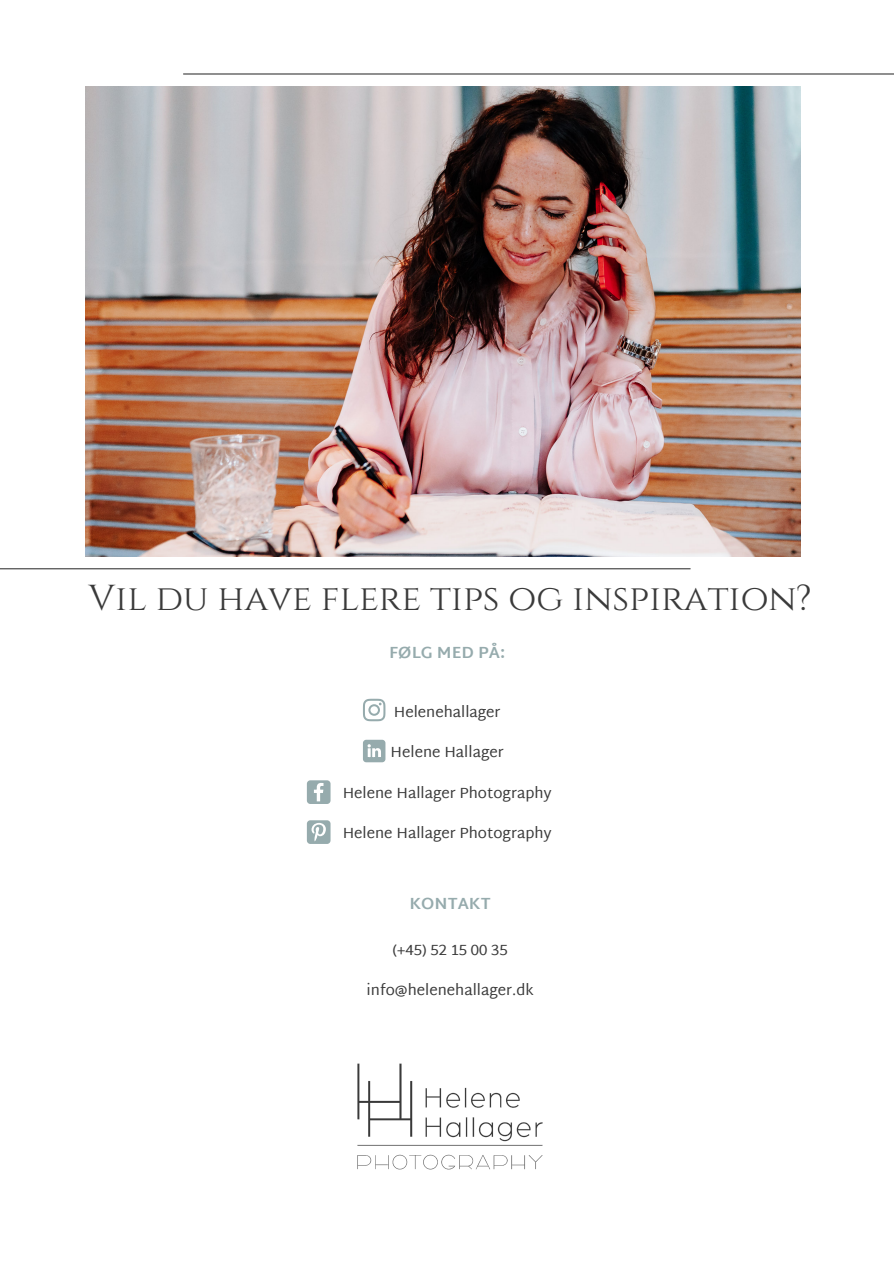
<style>
.page{position:relative;width:894px;height:1264px;background:#fff}
.page>*{position:absolute;margin:0;border:0;box-sizing:border-box;transform-origin:0 0}
.t1{font:36px "Cinzel";color:#3a3a3a}
.t2{font:700 16.5px "Martel Sans";color:#96abad}
.t3{font:15px "Martel Sans";color:#3a3a3a}
</style>
<div class="page">
<svg style="left:363px;top:698px;width:22px;height:23px"></svg>
<svg style="left:307px;top:780px;width:23px;height:24px"></svg>
<svg style="left:363px;top:739px;width:22px;height:23px"></svg>
<svg style="left:307px;top:820px;width:23px;height:24px"></svg>
<img style="left:357px;top:1063px;width:186px;height:107px">
<hr style="left:183px;top:73px;width:710px;height:2px;background:#3a3a3a">
<img style="left:85px;top:87px;width:715px;height:469px">
<hr style="left:0;top:568px;width:690px;height:1px;background:#3a3a3a">
<p class="t1" style="left:89px;top:574px;width:724px">Vil du have flere tips og inspiration?</p>
<p class="t2" style="left:389px;top:642px;width:117px">FØLG MED PÅ:</p>
<p class="t3" style="left:393px;top:702px;width:108px">Helenehallager</p>
<p class="t3" style="left:390px;top:743px;width:115px">Helene Hallager</p>
<p class="t3" style="left:342px;top:783px;width:210px">Helene Hallager Photography</p>
<p class="t3" style="left:342px;top:824px;width:210px">Helene Hallager Photography</p>
<p class="t2" style="left:409px;top:893px;width:82px">KONTAKT</p>
<p class="t3" style="left:392px;top:940px;width:116px">(+45) 52 15 00 35</p>
<p class="t3" style="left:366px;top:981px;width:169px">info@helenehallager.dk</p>
</div>
